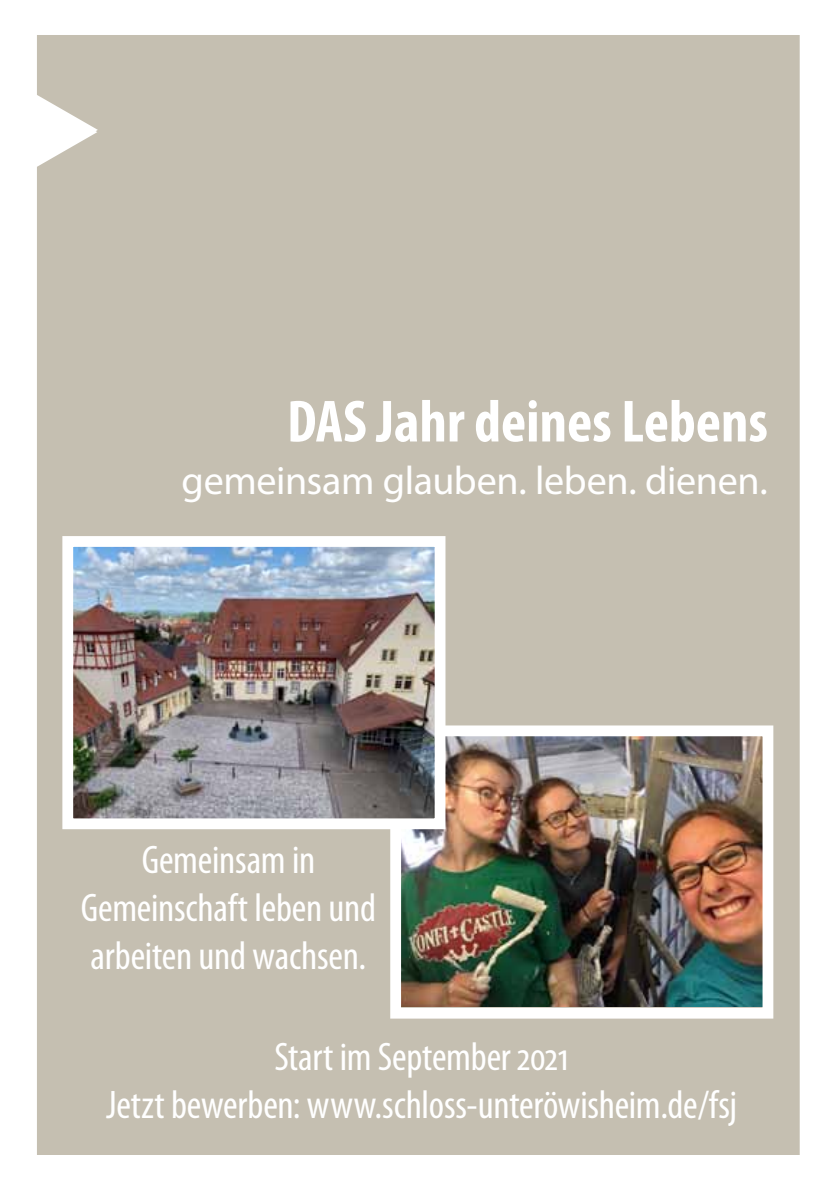
<style>
.page{position:relative;width:840px;height:1191px;background:#fff}
.page>*{position:absolute;margin:0;border:0;box-sizing:border-box;transform-origin:0 0}
.t1{font:700 condensed 60px "Myriad Pro";color:#fff}
.t2{font:condensed 40px/48px "Myriad Pro";letter-spacing:-.005em;color:#fff;text-align:center}
.t3{font:40px "Myriad Pro";letter-spacing:-.01em;color:#fff}
</style>
<div class="page">
<div style="left:37px;top:35px;width:763px;height:1120px;background:#c5bfb1"></div>
<svg style="left:37px;top:94px;width:61px;height:74px"></svg>
<img style="left:402px;top:737px;width:358px;height:269px">
<div style="left:390px;top:725px;width:382px;height:293px;border:11px solid #fff"></div>
<img style="left:74px;top:548px;width:359px;height:269px">
<div style="left:62px;top:536px;width:383px;height:293px;border:11px solid #fff"></div>
<h1 class="t1" style="left:287px;top:384px;width:482px">DAS Jahr deines Lebens</h1>
<p class="t3" style="left:181px;top:456px;width:587px">gemeinsam glauben. leben. dienen.</p>
<p class="t2" style="left:81px;top:835px;width:297px">Gemeinsam in<br>Gemeinschaft leben und arbeiten und wachsen.</p>
<p class="t2" style="left:106px;top:1032px;width:632px">Start im September 2021<br>Jetzt bewerben: www.schloss-unteröwisheim.de/fsj</p>
</div>
